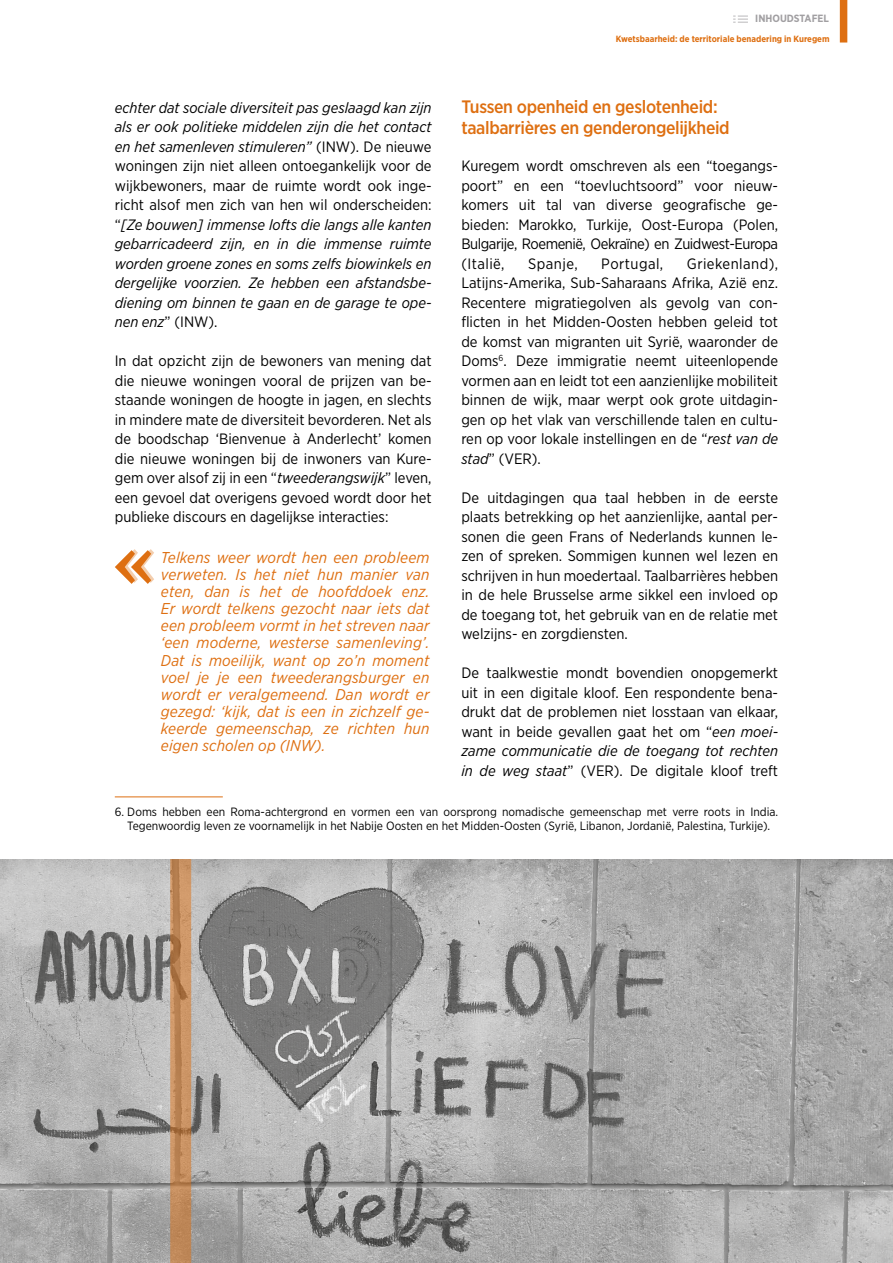
<style>
.page{position:relative;width:893px;height:1263px;background:#fff}
.page>*{position:absolute;margin:0;border:0;box-sizing:border-box;transform-origin:0 0}
.t1{font:500 18px/21px "Gotham Narrow";letter-spacing:-.02em;color:#de6f11}
.t2{font:italic 15.75px/17.1px "Gotham Narrow";letter-spacing:.01em;color:#de6f11;text-align:justify}
.t3{font:15px/19.5px "Gotham Narrow";color:#000;text-align:justify}
.t4{font:italic 15px/19.5px "Gotham Narrow";color:#000;text-align:justify}
.t5{font:15px "Gotham Narrow";letter-spacing:.03em;color:#000}
.t6{font:12px/14.4px "Gotham Narrow";color:#000;text-align:center}
.t7{font:700 10.5px "Gotham Narrow";color:#a19fa2}
.t8{font:700 9px "Gotham Narrow";color:#de6f11}
.s1{font-style:normal}
.s2{font-style:italic}
</style>
<div class="page">
<div style="left:840px;top:0;width:7px;height:43px;background:#de6f11"></div>
<svg style="left:733px;top:15px;width:15px;height:8px"></svg>
<svg style="left:115px;top:549px;width:39px;height:35px"></svg>
<hr style="left:115px;top:797px;width:108px;height:1px;background:#de6f11">
<img style="left:0;top:859px;width:893px;height:404px">
<svg style="left:170px;top:859px;width:21px;height:404px;background:#c28c5d"></svg>
<p class="t7" style="left:755px;top:12px;width:75px">INHOUDSTAFEL</p>
<p class="t4" style="left:115px;top:97px;width:318px">echter dat sociale diversiteit pas geslaagd kan zijn als er ook politieke middelen zijn die het contact en het samenleven stimuleren” <span class="s1">(INW). De nieuwe woningen zijn niet alleen ontoegankelijk voor de wijkbewoners, maar de ruimte wordt ook inge&shy;richt alsof men zich van hen wil onderscheiden: “</span>[Ze bouwen] immense lofts die langs alle kanten gebarricadeerd zijn, en in die immense ruimte worden groene zones en soms zelfs biowinkels en dergelijke voorzien. Ze hebben een afstandsbe&shy;diening om binnen te gaan en de garage te ope&shy;nen enz<span class="s1">” (INW).</span></p>
<p class="t3" style="left:115px;top:351px;width:318px">In dat opzicht zijn de bewoners van mening dat die nieuwe woningen vooral de prijzen van be&shy;staande woningen de hoogte in jagen, en slechts in mindere mate de diversiteit bevorderen. Net als de boodschap ‘Bienvenue à Anderlecht’ komen die nieuwe woningen bij de inwoners van Kure&shy;gem over alsof zij in een “<span class="s2">tweederangswijk</span>” leven, een gevoel dat overigens gevoed wordt door het publieke discours en dagelijkse interacties:</p>
<p class="t2" style="left:161px;top:548px;width:270px">Telkens weer wordt hen een probleem verweten. Is het niet hun manier van eten, dan is het de hoofddoek enz.<br>Er wordt telkens gezocht naar iets dat een probleem vormt in het streven naar ‘een moderne, westerse samenleving’.<br>Dat is moeilijk, want op zo’n moment voel je je een tweederangsburger en wordt er veralgemeend. Dan wordt er gezegd: ‘kijk, dat is een in zichzelf ge&shy;keerde gemeenschap, ze richten hun eigen scholen op (INW).</p>
<p class="t8" style="left:616px;top:33px;width:215px">Kwetsbaarheid: de territoriale benadering in Kuregem</p>
<p class="t1" style="left:461px;top:95px;width:270px">Tussen openheid en geslotenheid: taalbarrières en genderongelijkheid</p>
<p class="t3" style="left:461px;top:156px;width:318px">Kuregem wordt omschreven als een “toegangs&shy;poort” en een “toevluchtsoord” voor nieuw&shy;komers uit tal van diverse geografische ge&shy;bieden: Marokko, Turkije, Oost-Europa (Polen, Bulgarije, Roemenië, Oekraïne) en Zuidwest-Europa (Italië,</p>
<p class="t3" style="left:461px;top:253px;width:318px;text-indent:225px">Griekenland), Latijns-Amerika, Sub-Saharaans Afrika, Azië enz.<br>Recentere migratiegolven als gevolg van con&shy;flicten in het Midden-Oosten hebben geleid tot de komst van migranten uit Syrië, waaronder de Doms<sup>6</sup>. Deze immigratie neemt uiteenlopende vormen aan en leidt tot een aanzienlijke mobiliteit binnen de wijk, maar werpt ook grote uitdagin&shy;gen op het vlak van verschillende talen en cultu&shy;ren op voor lokale instellingen en de “<span class="s2">rest van de stad</span>” (VER).</p>
<p class="t3" style="left:461px;top:487px;width:318px">De uitdagingen qua taal hebben in de eerste plaats betrekking op het aanzienlijke, aantal per&shy;sonen die geen Frans of Nederlands kunnen le&shy;zen of spreken. Sommigen kunnen wel lezen en schrijven in hun moedertaal. Taalbarrières hebben in de hele Brusselse arme sikkel een invloed op de toegang tot, het gebruik van en de relatie met welzijns- en zorgdiensten.</p>
<p class="t3" style="left:461px;top:663px;width:318px">De taalkwestie mondt bovendien onopgemerkt uit in een digitale kloof. Een respondente bena&shy;drukt dat de problemen niet losstaan van elkaar, want in beide gevallen gaat het om “<span class="s2">een moei&shy;zame communicatie die de toegang tot rechten in de weg staat</span>” (VER). De digitale kloof treft</p>
<p class="t3" style="left:528px;top:253px;width:51px">Spanje,</p>
<p class="t5" style="left:601px;top:254px;width:63px">Portugal,</p>
<p class="t6" style="left:115px;top:804px;width:665px">6. Doms hebben een Roma-achtergrond en vormen een van oorsprong nomadische gemeenschap met verre roots in India.<br>Tegenwoordig leven ze voornamelijk in het Nabije Oosten en het Midden-Oosten (Syrië, Libanon, Jordanië, Palestina, Turkije).</p>
</div>
